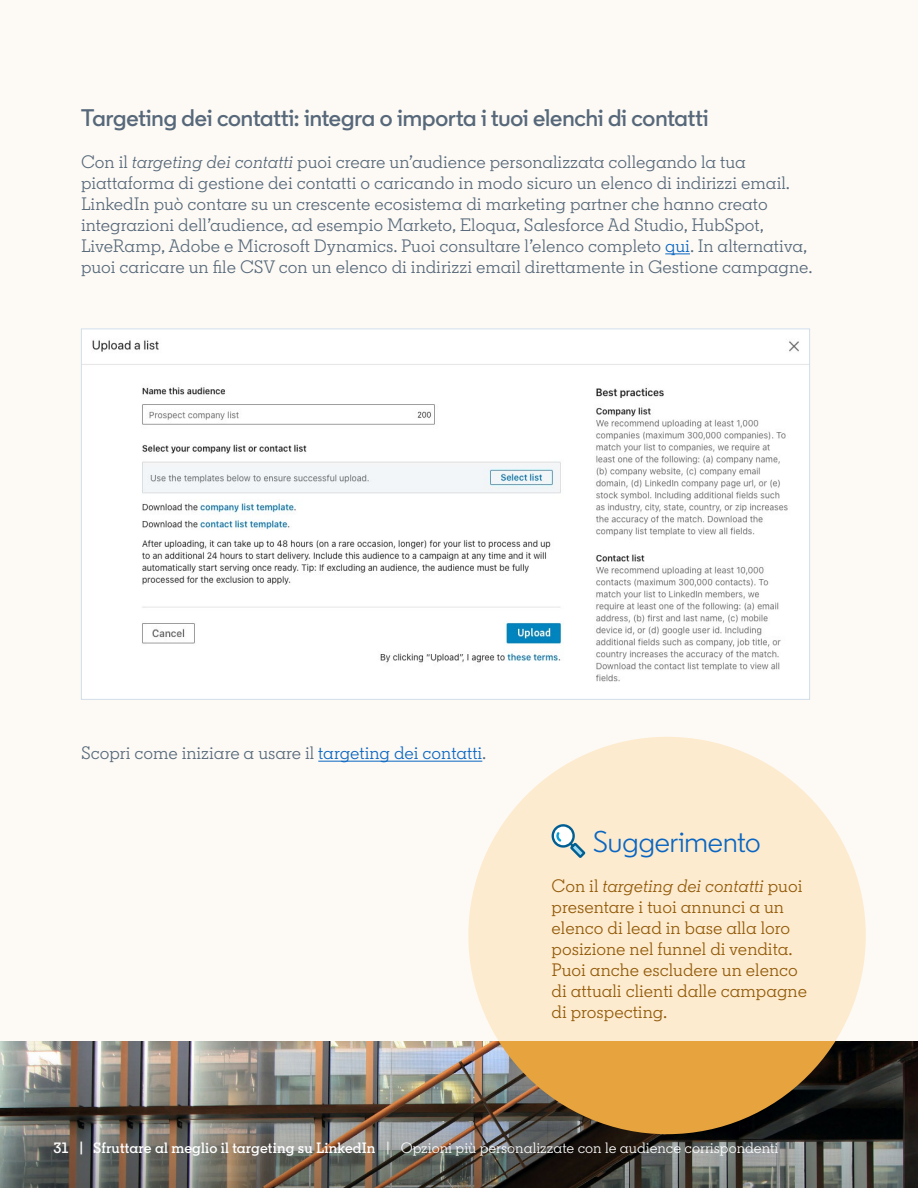
<style>
.page{position:relative;width:918px;height:1188px;background:#fdfaf5}
.page>*{position:absolute;margin:0;border:0;box-sizing:border-box;transform-origin:0 0}
.t1{font:30px "Community";color:#0a66c2}
.t2{font:600 24px "Community";color:#56687a}
.t3{font:18px/21px "Community Slab";color:#56687a}
.t4{font:18px/21px "Community Slab";color:#915907}
.t5{font:15px "Community Slab";color:#fff}
.s1{font-style:italic}
.s2{color:#0a66c2}
.s3{font-weight:600}
</style>
<div class="page">
<div style="left:468px;top:737px;width:398px;height:397px;background:#fdebcf;border-radius:50%"></div>
<img style="left:0;top:1041px;width:918px;height:15px">
<img style="left:0;top:1056px;width:918px;height:132px">
<svg style="left:468px;top:1041px;width:398px;height:93px;background:#a2783a"></svg>
<svg style="left:552px;top:824px;width:33px;height:34px"></svg>
<hr style="left:318px;top:761px;width:164px;height:1px;background:#0a66c2">
<img style="left:83px;top:340px;width:725px;height:342px">
<svg style="left:665px;top:253px;width:25px;height:1px"></svg>
<h2 class="t2" style="left:81px;top:103px;width:629px">Targeting dei contatti: integra o importa i tuoi elenchi di contatti</h2>
<p class="t3" style="left:81px;top:151px;width:733px">Con il <span class="s1">targeting dei contatti</span> puoi creare un’audience personalizzata collegando la tua piattaforma di gestione dei contatti o caricando in modo sicuro un elenco di indirizzi email.<br>LinkedIn può contare su un crescente ecosistema di marketing partner che hanno creato integrazioni dell’audience, ad esempio Marketo, Eloqua, Salesforce Ad Studio, HubSpot, LiveRamp, Adobe e Microsoft Dynamics. Puoi consultare l’elenco completo <span class="s2">qui</span>. In alternativa, puoi caricare un file CSV con un elenco di indirizzi email direttamente in Gestione campagne.</p>
<p class="t3" style="left:81px;top:743px;width:407px">Scopri come iniziare a usare il <span class="s2">targeting dei contatti</span>.</p>
<h1 class="t1" style="left:593px;top:824px;width:169px">Suggerimento</h1>
<p class="t4" style="left:552px;top:875px;width:257px">Con il <span class="s1">targeting dei contatti</span> puoi presentare i tuoi annunci a un elenco di lead in base alla loro posizione nel funnel di vendita.<br>Puoi anche escludere un elenco di attuali clienti dalle campagne di prospecting.</p>
<p class="t5" style="left:54px;top:1138px;width:726px"><span class="s3">31 | Sfruttare al meglio il targeting su LinkedIn</span> | Opzioni più personalizzate con le audience corrispondenti</p>
</div>
